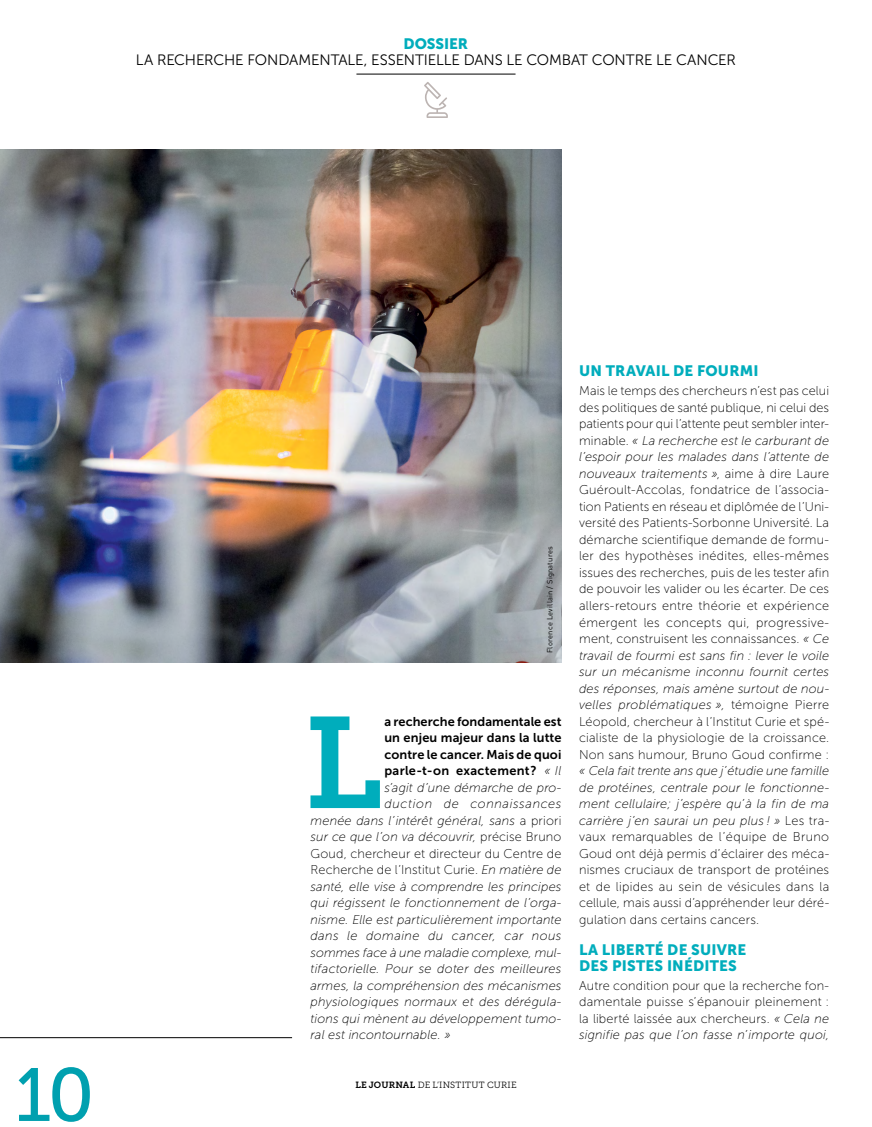
<style>
.page{position:relative;width:872px;height:1127px;background:#fff}
.page>*{position:absolute;margin:0;border:0;box-sizing:border-box;transform-origin:0 0}
.t1{font:129px "Museo Slab 700";color:#00adbc}
.t2{font:75px "Museo Slab 500";color:#00a0af}
.t3{font:15px "Museo Sans 300";letter-spacing:-.01em;color:#000}
.t4{font:15px/16.2px "Museo Sans 900";letter-spacing:.01em;color:#00adbc}
.t5{font:12.75px/16.5px "Museo Sans 100";letter-spacing:.015em;color:#000;text-align:justify}
.t6{font:italic 12.75px "Museo Sans 100";letter-spacing:.01em;color:#000}
.t7{font:12.75px/16.5px "Museo Sans 700";letter-spacing:.01em;color:#000;text-align:justify}
.t8{font:italic 12.75px "Museo Sans 100";letter-spacing:.03em;color:#000}
.t9{font:italic 12.75px "Museo Sans 100";letter-spacing:.045em;color:#000}
.t10{font:9px "Museo Slab 300";letter-spacing:.02em;color:#000}
.t11{font:7.5px "DIN";letter-spacing:.03em;color:#000}
.s1{font-family:"Museo Sans 100";font-style:italic}
.s2{font-style:normal}
.s3{font-style:italic}
.s4{font-family:"Museo Slab 700"}
</style>
<div class="page">
<hr style="left:356px;top:74px;width:159px;height:1px;background:#000">
<hr style="left:0;top:1037px;width:292px;height:1px;background:#000">
<img style="left:0;top:149px;width:561px;height:513px">
<svg style="left:424px;top:82px;width:24px;height:36px"></svg>
<p class="t4" style="left:403px;top:35px;width:66px">DOSSIER</p>
<p class="t3" style="left:136px;top:52px;width:601px">LA RECHERCHE FONDAMENTALE, ESSENTIELLE DANS LE COMBAT CONTRE LE CANCER</p>
<h2 class="t2" style="left:15px;top:1053px;width:81px">10</h2>
<p class="t11" style="left:545px;top:653px;width:109px;rotate:-90deg">Florence Levillain / Signatures</p>
<h1 class="t1" style="left:304px;top:690px;width:81px">L</h1>
<p class="t7" style="left:384px;top:713px;width:178px">a recherche fondamentale est un enjeu majeur dans la lutte contre le cancer. Mais de quoi parle-t-on exactement ? <span class="s1">« Il</span></p>
<p class="t6" style="left:384px;top:780px;width:178px">s’agit d’une démarche de pro-</p>
<p class="t9" style="left:384px;top:797px;width:178px">duction de connaissances</p>
<p class="t6" style="left:310px;top:813px;width:252px">menée dans l’intérêt général, sans <span class="s2">a priori</span></p>
<p class="t6" style="left:310px;top:830px;width:252px">sur ce que l’on va découvrir, <span class="s2">précise Bruno</span></p>
<p class="t5" style="left:310px;top:845px;width:252px">Goud, chercheur et directeur du Centre de</p>
<p class="t5" style="left:310px;top:861px;width:252px">Recherche de l’Institut Curie. <span class="s3">En matière de</span></p>
<p class="t6" style="left:310px;top:879px;width:252px">santé, elle vise à comprendre les principes</p>
<p class="t6" style="left:310px;top:896px;width:252px">qui régissent le fonctionnement de l’orga-</p>
<p class="t6" style="left:310px;top:912px;width:252px">nisme. Elle est particulièrement importante</p>
<p class="t8" style="left:310px;top:929px;width:252px">dans le domaine du cancer, car nous</p>
<p class="t6" style="left:310px;top:945px;width:252px">sommes face à une maladie complexe, mul-</p>
<p class="t6" style="left:310px;top:962px;width:252px">tifactorielle. Pour se doter des meilleures</p>
<p class="t6" style="left:310px;top:978px;width:252px">armes, la compréhension des mécanismes</p>
<p class="t6" style="left:310px;top:995px;width:252px">physiologiques normaux et des dérégula-</p>
<p class="t6" style="left:310px;top:1011px;width:252px">tions qui mènent au développement tumo-</p>
<p class="t6" style="left:310px;top:1028px;width:142px">ral est incontournable. »</p>
<p class="t10" style="left:355px;top:1079px;width:163px"><span class="s4">LE JOURNAL</span> DE L’INSTITUT CURIE</p>
<p class="t4" style="left:579px;top:363px;width:181px">UN TRAVAIL DE FOURMI</p>
<p class="t5" style="left:579px;top:383px;width:252px">Mais le temps des chercheurs n’est pas celui des politiques de santé publique, ni celui des patients pour qui l’attente peut sembler inter&shy;minable. <span class="s3">« La recherche est le carburant de l’espoir pour les malades dans l’attente de nouveaux traitements »</span>, aime à dire Laure Guéroult-Accolas, fondatrice de l’associa&shy;tion Patients en réseau et diplômée de l’Uni&shy;versité des Patients-Sorbonne Université. La démarche scientifique demande de formu&shy;ler des hypothèses inédites, elles-mêmes issues des recherches, puis de les tester afin de pouvoir les valider ou les écarter. De ces allers-retours entre théorie et expérience émergent les concepts qui, progressive&shy;ment, construisent les connaissances. <span class="s3">« Ce travail de fourmi est sans fin : lever le voile sur un mécanisme inconnu fournit certes des réponses, mais amène surtout de nou&shy;velles problématiques »,</span> témoigne Pierre Léopold, chercheur à l’Institut Curie et spé&shy;cialiste de la physiologie de la croissance.<br>Non sans humour, Bruno Goud confirme :</p>
<p class="t5" style="left:579px;top:762px;width:252px"><span class="s3">« Cela fait trente ans que j’étudie une famille de protéines, centrale pour le fonctionne&shy;ment cellulaire ; j’espère qu’à la fin de ma carrière j’en saurai un peu plus ! »</span> Les tra&shy;vaux remarquables de l’équipe de Bruno Goud ont déjà permis d’éclairer des méca&shy;nismes cruciaux de transport de protéines et de lipides au sein de vésicules dans la cellule, mais aussi d’appréhender leur déré&shy;gulation dans certains cancers.</p>
<p class="t4" style="left:579px;top:941px;width:169px">LA LIBERTÉ DE SUIVRE<br>DES PISTES INÉDITES</p>
<p class="t5" style="left:579px;top:977px;width:252px">Autre condition pour que la recherche fon&shy;damentale puisse s’épanouir pleinement : la liberté laissée aux chercheurs. <span class="s3">« Cela ne signifie pas que l’on fasse n’importe quoi,</span></p>
</div>
